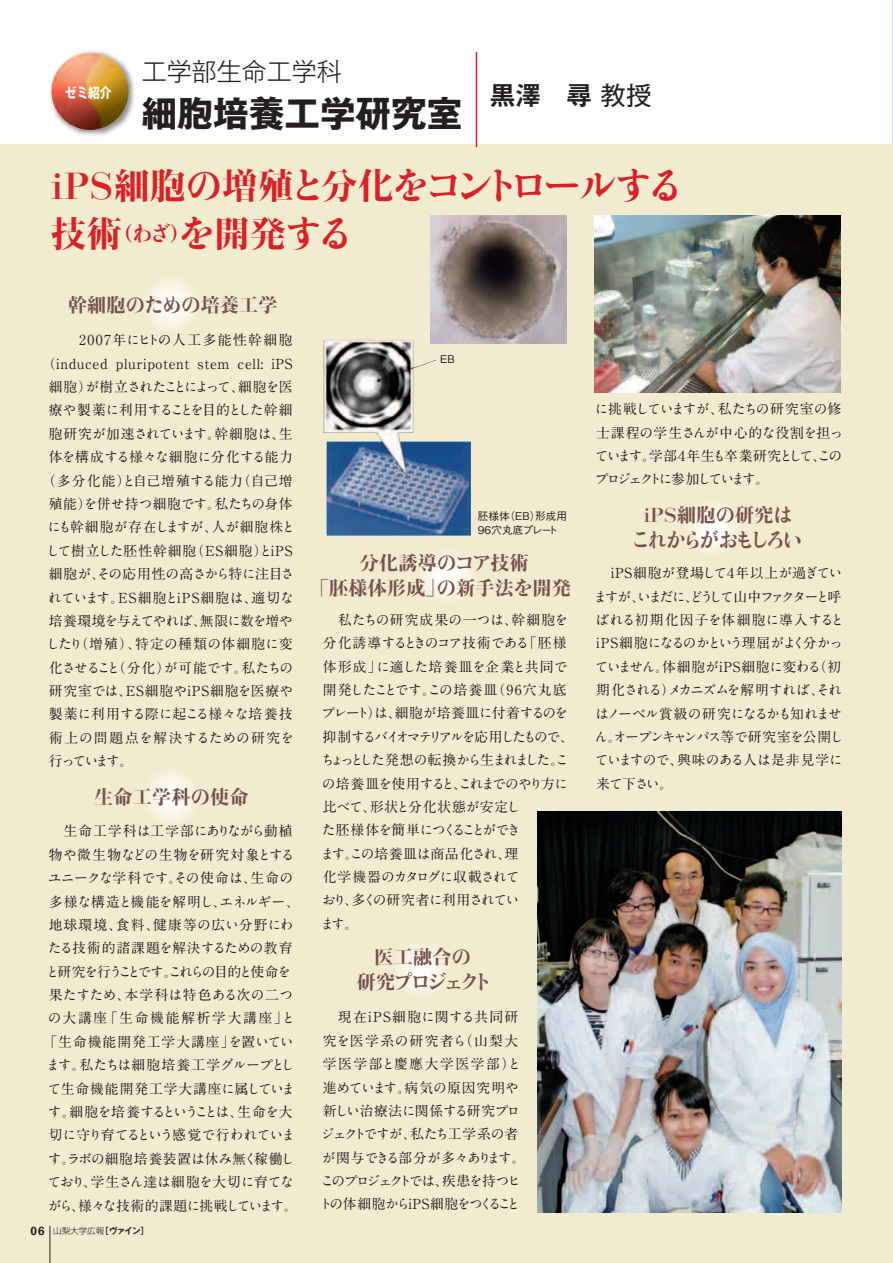
<style>
.page{position:relative;width:893px;height:1263px;background:#fff}
.page>*{position:absolute;margin:0;border:0;box-sizing:border-box;transform-origin:0 0}
.t1{font:800 35.7px/47.8px "Kocho Std";color:#da2128}
.t2{font:700 35.55px "Gothic MB101 Pro";color:#231f20}
.t3{font:700 25.5px "Gothic MB101 Pro De";color:#231f20}
.t4{font:300 25.05px "Gothic MB101 Pro";color:#231f20}
.t5{font:800 19.2px/25.5px "Kocho Std";letter-spacing:.01em;color:#78514c;text-align:center}
.t6{font:800 19.2px/25.5px "Kocho Std";letter-spacing:-.01em;color:#78514c;text-align:center}
.t7{font:800 19.2px/25.5px "Kocho Std";letter-spacing:-.07em;color:#78514c;text-align:center}
.t8{font:700 13.8px/23.4px "A1 Mincho Std";letter-spacing:-.02em;color:#231f20;text-align:center}
.t9{font:700 13.8px/23.4px "A1 Mincho Std";letter-spacing:-.055em;color:#231f20}
.t10{font:700 13.8px/23.4px "A1 Mincho Std";letter-spacing:-.065em;color:#231f20}
.t11{font:700 13.8px/23.4px "A1 Mincho Std";letter-spacing:-.085em;color:#231f20}
.t12{font:700 13.8px "A1 Mincho Std";letter-spacing:.04em;color:#231f20}
.t13{font:700 13.8px "A1 Mincho Std";letter-spacing:.065em;color:#231f20}
.t14{font:700 13.8px "A1 Mincho Std";letter-spacing:-.07em;color:#231f20}
.t15{font:700 13.8px "A1 Mincho Std";letter-spacing:.05em;color:#231f20}
.t16{font:700 13.8px "A1 Mincho Std";letter-spacing:-.06em;color:#231f20}
.t17{font:700 13.8px "A1 Mincho Std";letter-spacing:.1em;color:#231f20}
.t18{font:700 13.8px "A1 Mincho Std";color:#231f20}
.t19{font:700 13.8px "A1 Mincho Std";letter-spacing:.01em;color:#231f20}
.t20{font:700 13.8px "A1 Mincho Std";letter-spacing:.025em;color:#231f20}
.t21{font:700 13.8px "A1 Mincho Std";letter-spacing:.07em;color:#231f20}
.t22{font:700 13.8px "Gothic MB101 Pro";color:#fff;scale:.85 1}
.t23{font:500 10.65px/13.8px "Gothic BBB Pro";letter-spacing:.01em;color:#231f20}
.t24{font:300 8.55px "Shin Go Pro";color:#231f20}
.s1{font-family:"Gothic MB101 Pro";font-weight:400}
.s2{font-family:"Nova SSK";font-weight:700;font-size:11.7px}
.s3{font-family:"Gothic MB101 Pro De";font-weight:700}
</style>
<div class="page">
<hr style="left:892px;top:0;width:1px;height:1263px;background:#d4e5f5">
<div style="left:0;top:144px;width:892px;height:1119px;background:#f1ebd0"></div>
<hr style="left:50px;top:1226px;width:1px;height:37px;background:#231f20">
<hr style="left:476px;top:52px;width:1px;height:95px;background:#c8242b">
<img style="left:324px;top:340px;width:147px;height:196px">
<img style="left:537px;top:812px;width:304px;height:400px">
<img style="left:50px;top:51px;width:84px;height:84px">
<img style="left:51px;top:53px;width:79px;height:77px">
<img style="left:430px;top:215px;width:136px;height:128px">
<img style="left:595px;top:215px;width:245px;height:177px">
<svg style="left:142px;top:274px;width:58px;height:59px"></svg>
<svg style="left:417px;top:546px;width:59px;height:59px"></svg>
<svg style="left:683px;top:498px;width:59px;height:59px"></svg>
<svg style="left:392px;top:940px;width:59px;height:59px"></svg>
<svg style="left:142px;top:767px;width:58px;height:59px"></svg>
<p class="t22" style="left:65px;top:81px;width:57px">ゼミ紹介</p>
<p class="t4" style="left:142px;top:51px;width:201px">工学部生命工学科</p>
<p class="t2" style="left:142px;top:84px;width:322px">細胞培養工学研究室</p>
<p class="t3" style="left:490px;top:75px;width:163px">黒澤　尋 <span class="s1">教授</span></p>
<p class="t1" style="left:51px;top:157px;width:634px">iPS細胞の増殖と分化をコントロールする技術<sup>（わざ）</sup>を開発する</p>
<p class="t5" style="left:68px;top:289px;width:211px">幹細胞のための培養工学</p>
<p class="t17" style="left:49px;top:329px;width:245px">　　2007年にヒトの人工多能性幹細胞</p>
<p class="t12" style="left:42px;top:352px;width:252px">（induced pluripotent stem cell: iPS</p>
<p class="t14" style="left:49px;top:376px;width:245px">細胞）が樹立されたことによって、細胞を医</p>
<p class="t8" style="left:49px;top:397px;width:245px">療や製薬に利用することを目的とした幹細</p>
<p class="t18" style="left:49px;top:422px;width:245px">胞研究が加速されています。幹細胞は、生</p>
<p class="t8" style="left:49px;top:443px;width:246px">体を構成する様々な細胞に分化する能力</p>
<p class="t12" style="left:42px;top:469px;width:252px">（多分化能）と自己増殖する能力（自己増</p>
<p class="t8" style="left:49px;top:490px;width:245px">殖能）を併せ持つ細胞です。私たちの身体</p>
<p class="t19" style="left:47px;top:516px;width:249px">にも幹細胞が存在しますが、人が細胞株と</p>
<p class="t13" style="left:46px;top:539px;width:248px">して樹立した胚性幹細胞（ES細胞）とiPS</p>
<p class="t8" style="left:49px;top:560px;width:247px">細胞が、その応用性の高さから特に注目さ</p>
<p class="t15" style="left:48px;top:586px;width:247px">れています。ES細胞とiPS細胞は、適切な</p>
<p class="t14" style="left:49px;top:609px;width:246px">培養環境を与えてやれば、無限に数を増や</p>
<p class="t20" style="left:46px;top:633px;width:248px">したり（増殖）、特定の種類の体細胞に変</p>
<p class="t16" style="left:49px;top:656px;width:246px">化させること（分化）が可能です。私たちの</p>
<p class="t13" style="left:49px;top:680px;width:246px">研究室では、ES細胞やiPS細胞を医療や</p>
<p class="t8" style="left:49px;top:701px;width:245px">製薬に利用する際に起こる様々な培養技</p>
<p class="t21" style="left:49px;top:726px;width:247px">術上の問題点を解決するための研究を</p>
<p class="t8" style="left:49px;top:747px;width:86px">行っています。</p>
<p class="t5" style="left:94px;top:781px;width:156px">生命工学科の使命</p>
<p class="t8" style="left:43px;top:818px;width:258px">　生命工学科は工学部にありながら動植物や微生物などの生物を研究対象とするユニークな学科です。その使命は、生命の多様な構造と機能を解明し、エネルギー、地球環境、食料、健康等の広い分野にわたる技術的諸課題を解決するための教育と研究を行うことです。これらの目的と使命を果たすため、本学科は特色ある次の二つの大講座「生命機能解析学大講座」と「生命機能開発工学大講座」を置いています。私たちは細胞培養工学グループとして生命機能開発工学大講座に属しています。細胞を培養するということは、生命を大切に守り育てるという感覚で行われています。ラボの細胞培養装置は休み無く稼働しており、学生さん達は細胞を大切に育てながら、様々な技術的課題に挑戦しています。</p>
<p class="t24" style="left:31px;top:1224px;width:120px"><span class="s2">06</span> 山梨大学広報<span class="s3">［ヴァイン］</span></p>
<p class="t23" style="left:440px;top:351px;width:16px">EB</p>
<p class="t23" style="left:478px;top:508px;width:91px">胚様体（EB）形成用<br>96穴丸底プレート</p>
<p class="t5" style="left:310px;top:547px;width:263px">分化誘導のコア技術<br>「胚様体形成」の新手法を開発</p>
<p class="t9" style="left:320px;top:606px;width:255px">　私たちの研究成果の一つは、幹細胞を分化誘導するときのコア技術である「胚様体形成」に適した培養皿を企業と共同で開発したことです。この培養皿（96穴丸底プレート）は、細胞が培養皿に付着するのを抑制するバイオマテリアルを応用したもので、ちょっとした発想の転換から生まれました。この培養皿を使用すると、これまでのやり方に比べて、形状と分化状態が安定し<br>た胚様体を簡単につくることができ<br>ます。この培養皿は商品化され、理<br>化学機器のカタログに収載されて<br>おり、多くの研究者に利用されてい<br>ます。</p>
<p class="t7" style="left:357px;top:941px;width:137px">医工融合の<br>研究プロジェクト</p>
<p class="t8" style="left:319px;top:1004px;width:208px;text-align:left">　現在iPS細胞に関する共同研究を医学系の研究者ら（山梨大学医学部と慶應大学医学部）と進めています。病気の原因究明や新しい治療法に関係する研究プロジェクトですが、私たち工学系の者が関与できる部分が多々あります。このプロジェクトでは、疾患を持つヒトの体細胞からiPS細胞をつくること</p>
<p class="t11" style="left:595px;top:395px;width:250px">に挑戦していますが、私たちの研究室の修士課程の学生さんが中心的な役割を担っています。学部４年生も卒業研究として、このプロジェクトに参加しています。</p>
<p class="t6" style="left:631px;top:499px;width:172px">iPS細胞の研究はこれからがおもしろい</p>
<p class="t10" style="left:594px;top:559px;width:252px">　iPS細胞が登場して４年以上が過ぎていますが、いまだに、どうして山中ファクターと呼ばれる初期化因子を体細胞に導入するとiPS細胞になるのかという理屈がよく分かっていません。体細胞がiPS細胞に変わる（初期化される）メカニズムを解明すれば、それはノーベル賞級の研究になるかも知れません。オープンキャンパス等で研究室を公開していますので、興味のある人は是非見学に来て下さい。</p>
</div>
